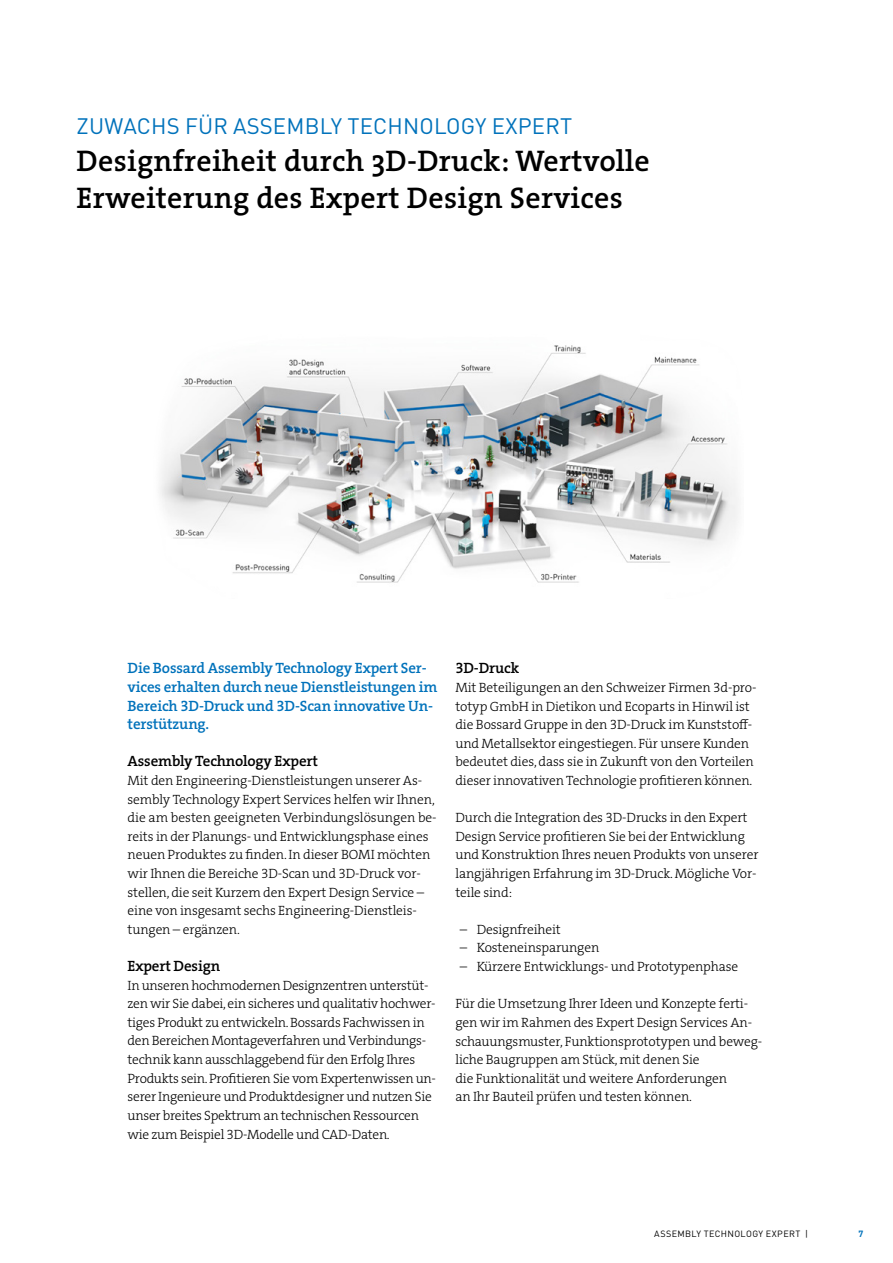
<style>
.page{position:relative;width:893px;height:1263px;background:#fff}
.page>*{position:absolute;margin:0;border:0;box-sizing:border-box;transform-origin:0 0}
.t1{font:30px/37.2px "The Serif HP6 Se Bld";letter-spacing:.01em;color:#000}
.t2{font:22.2px "DINOT";letter-spacing:.01em;color:#0072bb}
.t3{font:15px/18.6px "The Serif HP6 Se Bld";letter-spacing:-.01em;color:#0072bb}
.t4{font:15px "The Serif HP6 Se Bld";letter-spacing:-.01em;color:#000}
.t5{font:13.5px/18.6px "The Serif HP3 Lig";letter-spacing:-.01em;color:#000}
.t6{font:9px "DINOT";letter-spacing:.04em;color:#000}
.t7{font:700 9px "DINOT";color:#0072bb}
</style>
<div class="page">
<img style="left:160px;top:345px;width:579px;height:238px">
<h2 class="t2" style="left:77px;top:111px;width:497px">ZUWACHS FÜR ASSEMBLY TECHNOLOGY EXPERT</h2>
<h1 class="t1" style="left:77px;top:142px;width:575px">Designfreiheit durch 3D-Druck: Wertvolle<br>Erweiterung des Expert Design Services</h1>
<p class="t3" style="left:128px;top:659px;width:311px">Die Bossard Assembly Technology Expert Ser&shy;vices erhalten durch neue Dienstleistungen im Bereich 3D-Druck und 3D-Scan innovative Un&shy;terstützung.</p>
<p class="t4" style="left:128px;top:751px;width:192px">Assembly Technology Expert</p>
<p class="t5" style="left:128px;top:771px;width:310px">Mit den Engineering-Dienstleistungen unserer As&shy;sembly Technology Expert Services helfen wir Ihnen, die am besten geeigneten Verbindungslösungen be&shy;reits in der Planungs- und Entwicklungsphase eines neuen Produktes zu finden. In dieser BOMI möchten wir Ihnen die Bereiche 3D-Scan und 3D-Druck vor&shy;stellen, die seit Kurzem den Expert Design Service – eine von insgesamt sechs Engineering-Dienstleis&shy;tungen – ergänzen.</p>
<p class="t4" style="left:128px;top:956px;width:94px">Expert Design</p>
<p class="t5" style="left:128px;top:976px;width:310px">In unseren hochmodernen Designzentren unterstüt&shy;zen wir Sie dabei, ein sicheres und qualitativ hochwer&shy;tiges Produkt zu entwickeln. Bossards Fachwissen in den Bereichen Montageverfahren und Verbindungs&shy;technik kann ausschlaggebend für den Erfolg Ihres Produkts sein. Profitieren Sie vom Expertenwissen un&shy;serer Ingenieure und Produktdesigner und nutzen Sie unser breites Spektrum an technischen Ressourcen wie zum Beispiel 3D-Modelle und CAD-Daten.</p>
<p class="t4" style="left:455px;top:658px;width:65px">3D-Druck</p>
<p class="t5" style="left:455px;top:678px;width:303px">Mit Beteiligungen an den Schweizer Firmen 3d-pro&shy;totyp GmbH in Dietikon und Ecoparts in Hinwil ist die Bossard Gruppe in den 3D-Druck im Kunststoff&shy;und Metallsektor eingestiegen. Für unsere Kunden bedeutet dies, dass sie in Zukunft von den Vorteilen dieser innovativen Technologie profitieren können.</p>
<p class="t5" style="left:455px;top:808px;width:305px">Durch die Integration des 3D-Drucks in den Expert Design Service profitieren Sie bei der Entwicklung und Konstruktion Ihres neuen Produkts von unserer langjährigen Erfahrung im 3D-Druck. Mögliche Vor&shy;teile sind:</p>
<p class="t5" style="left:460px;top:920px;width:103px">– Designfreiheit</p>
<p class="t5" style="left:460px;top:939px;width:141px">– Kosteneinsparungen</p>
<p class="t5" style="left:460px;top:957px;width:280px">– Kürzere Entwicklungs- und Prototypenphase</p>
<p class="t5" style="left:455px;top:994px;width:308px">Für die Umsetzung Ihrer Ideen und Konzepte ferti&shy;gen wir im Rahmen des Expert Design Services An&shy;schauungsmuster, Funktionsprototypen und beweg&shy;liche Baugruppen am Stück, mit denen Sie<br>die Funktionalität und weitere Anforderungen<br>an Ihr Bauteil prüfen und testen können.</p>
<p class="t6" style="left:654px;top:1227px;width:155px">ASSEMBLY TECHNOLOGY EXPERT |</p>
<p class="t7" style="left:858px;top:1227px;width:6px">7</p>
</div>
